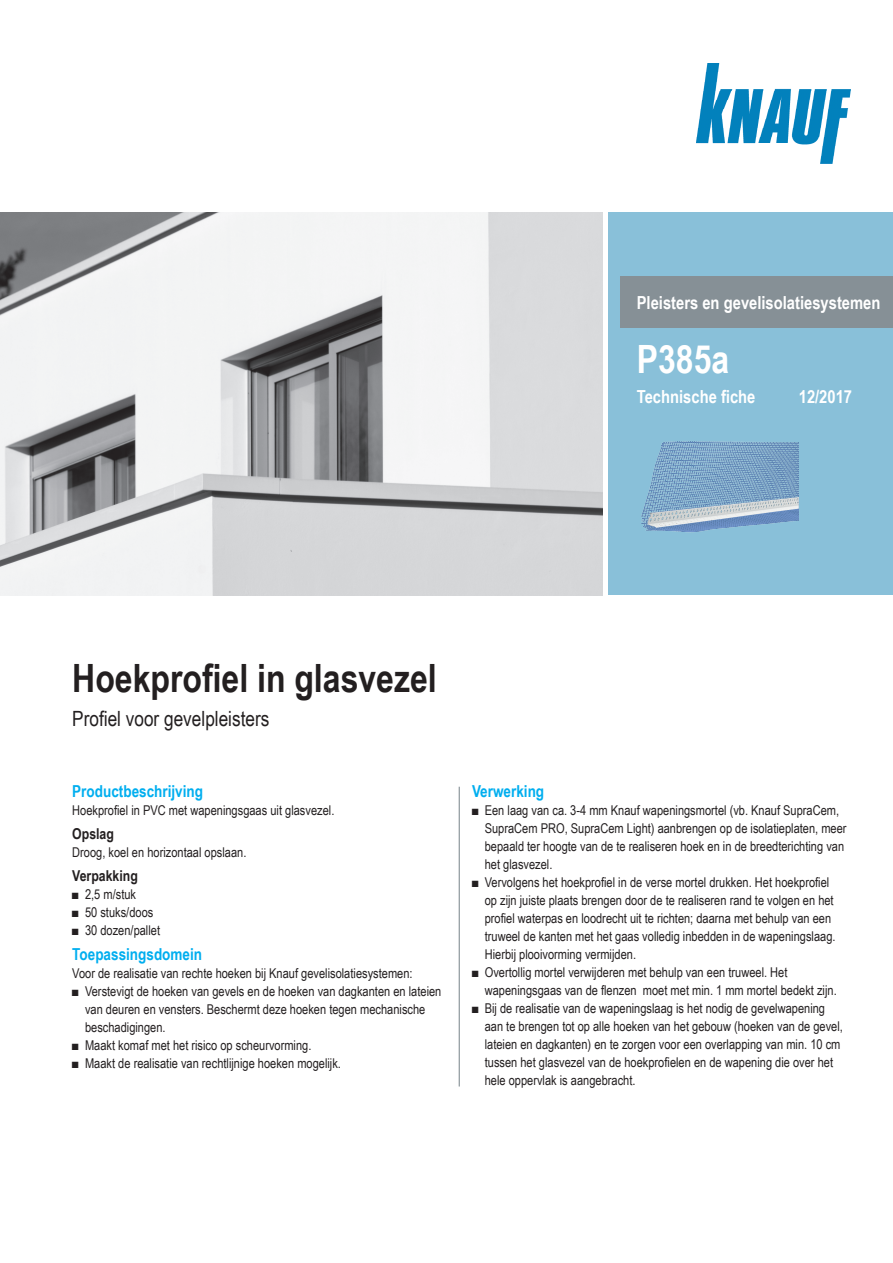
<style>
.page{position:relative;width:893px;height:1263px;background:#fff}
.page>*{position:absolute;margin:0;border:0;box-sizing:border-box;transform-origin:0 0}
.t1{font:700 39px "Arial Narrow";color:#231f20}
.t2{font:700 39px "Arial Narrow";color:#fff}
.t3{font:21px "Arial Narrow";color:#231f20}
.t4{font:700 18px "Arial Narrow";color:#fff}
.t5{font:700 16.5px "Arial Narrow";color:#00aeef}
.t6{font:700 15px "Arial Narrow";color:#231f20}
.t7{font:13.5px/18px "Arial Narrow";color:#231f20}
</style>
<div class="page">
<img style="left:0;top:213px;width:603px;height:382px">
<div style="left:608px;top:213px;width:285px;height:382px;background:#89c0d9"></div>
<div style="left:621px;top:276px;width:272px;height:52px;background:#869096"></div>
<img style="left:696px;top:64px;width:154px;height:99px">
<hr style="left:459px;top:787px;width:1px;height:299px;background:#869096">
<img style="left:641px;top:441px;width:158px;height:92px">
<h3 class="t4" style="left:637px;top:289px;width:245px">Pleisters en gevelisolatiesystemen</h3>
<h1 class="t2" style="left:637px;top:329px;width:94px">P385a</h1>
<h3 class="t4" style="left:637px;top:383px;width:120px">Technische fiche</h3>
<h3 class="t4" style="left:799px;top:383px;width:55px">12/2017</h3>
<h1 class="t1" style="left:72px;top:649px;width:366px">Hoekprofiel in glasvezel</h1>
<h2 class="t3" style="left:72px;top:703px;width:199px">Profiel voor gevelpleisters</h2>
<p class="t5" style="left:72px;top:779px;width:132px">Productbeschrijving</p>
<p class="t7" style="left:72px;top:801px;width:264px">Hoekprofiel in PVC met wapeningsgaas uit glasvezel.</p>
<p class="t6" style="left:72px;top:822px;width:43px">Opslag</p>
<p class="t7" style="left:72px;top:843px;width:176px">Droog, koel en horizontaal opslaan.</p>
<p class="t6" style="left:72px;top:864px;width:67px">Verpakking</p>
<p class="t7" style="left:72px;top:884px;width:65px">■ 2,5 m/stuk</p>
<p class="t7" style="left:72px;top:902px;width:83px">■ 50 stuks/doos</p>
<p class="t7" style="left:72px;top:920px;width:89px">■ 30 dozen/pallet</p>
<p class="t5" style="left:72px;top:942px;width:131px">Toepassingsdomein</p>
<p class="t7" style="left:72px;top:964px;width:342px">Voor de realisatie van rechte hoeken bij Knauf gevelisolatiesystemen:</p>
<p class="t7" style="left:85px;top:982px;width:358px;text-indent:-13px">■ Verstevigt de hoeken van gevels en de hoeken van dagkanten en lateien van deuren en vensters. Beschermt deze hoeken tegen mechanische beschadigingen.</p>
<p class="t7" style="left:72px;top:1036px;width:241px">■ Maakt komaf met het risico op scheurvorming.</p>
<p class="t7" style="left:72px;top:1054px;width:270px">■ Maakt de realisatie van rechtlijnige hoeken mogelijk.</p>
<p class="t5" style="left:472px;top:779px;width:74px">Verwerking</p>
<p class="t7" style="left:485px;top:801px;width:363px;text-indent:-13px">■ Een laag van ca. 3-4 mm Knauf wapeningsmortel (vb. Knauf SupraCem, SupraCem PRO, SupraCem Light) aanbrengen op de isolatieplaten, meer bepaald ter hoogte van de te realiseren hoek en in de breedterichting van het glasvezel.</p>
<p class="t7" style="left:485px;top:873px;width:352px;text-indent:-13px">■ Vervolgens het hoekprofiel in de verse mortel drukken. Het hoekprofiel op zijn juiste plaats brengen door de te realiseren rand te volgen en het profiel waterpas en loodrecht uit te richten; daarna met behulp van een truweel de kanten met het gaas volledig inbedden in de wapeningslaag.<br>Hierbij plooivorming vermijden.</p>
<p class="t7" style="left:485px;top:963px;width:353px;text-indent:-13px">■ Overtollig mortel verwijderen met behulp van een truweel. Het wapeningsgaas van de flenzen moet met min. 1 mm mortel bedekt zijn.</p>
<p class="t7" style="left:485px;top:999px;width:360px;text-indent:-13px">■ Bij de realisatie van de wapeningslaag is het nodig de gevelwapening aan te brengen tot op alle hoeken van het gebouw (hoeken van de gevel, lateien en dagkanten) en te zorgen voor een overlapping van min. 10 cm tussen het glasvezel van de hoekprofielen en de wapening die over het hele oppervlak is aangebracht.</p>
</div>
